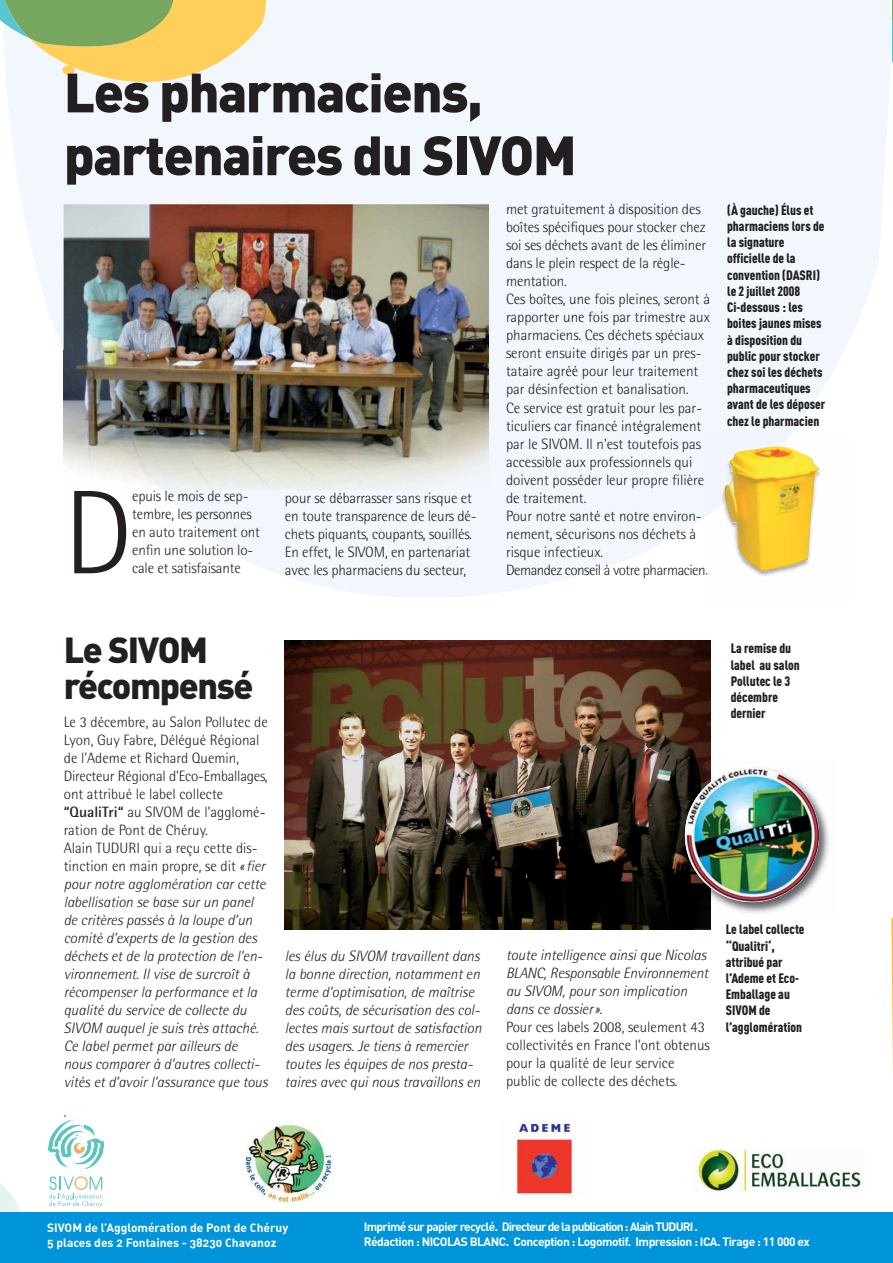
<style>
.page{position:relative;width:893px;height:1263px;background:#fff}
.page>*{position:absolute;margin:0;border:0;box-sizing:border-box;transform-origin:0 0}
.t1{font:300 119.25px "Rotis Semi Sans";color:#231f20}
.t2{font:900 54.45px/62.8px "DIN";letter-spacing:-.03em;color:#231f20}
.t3{font:900 35.85px/36px "DIN";letter-spacing:-.04em;color:#231f20}
.t4{font:300 15px/18px "Rotis Semi Sans";color:#231f20}
.t5{font:italic 300 15px/18px "Rotis Semi Sans";color:#231f20}
.t6{font:900 13.5px/16.2px "DIN Cond";color:#231f20}
.t7{font:700 12px/14.4px "DIN";letter-spacing:-.05em;color:#fff}
.t8{font:12px/14.4px "DIN Bold Alternate";color:#fff}
.s1{font-style:normal}
.s2{font-weight:700;font-style:normal}
.s3{font-style:italic}
</style>
<div class="page">
<img style="left:0;top:0;width:892px;height:641px">
<svg style="left:891px;top:918px;width:2px;height:153px"></svg>
<svg style="left:892px;top:0;width:1px;height:62px"></svg>
<svg style="left:1px;top:0;width:286px;height:101px"></svg>
<svg style="left:0;top:1115px;width:104px;height:97px"></svg>
<img style="left:694px;top:1150px;width:167px;height:41px">
<img style="left:246px;top:1124px;width:85px;height:78px">
<div style="left:0;top:1212px;width:893px;height:51px;background:#0095da"></div>
<img style="left:285px;top:641px;width:425px;height:288px">
<img style="left:677px;top:760px;width:152px;height:159px">
<img style="left:685px;top:768px;width:134px;height:134px;border-radius:50%">
<img style="left:705px;top:434px;width:146px;height:170px">
<img style="left:705px;top:434px;width:87px;height:83px">
<img style="left:723px;top:445px;width:97px;height:127px">
<img style="left:515px;top:1118px;width:61px;height:78px">
<h2 class="t2" style="left:64px;top:66px;width:514px">Les pharmaciens, partenaires du SIVOM</h2>
<h1 class="t1" style="left:64px;top:491px;width:70px">D</h1>
<p class="t4" style="left:132px;top:489px;width:130px">epuis le mois de sep&shy;tembre, les personnes en auto traitement ont enfin une solution lo&shy;cale et satisfaisante</p>
<p class="t4" style="left:285px;top:490px;width:193px">pour se débarrasser sans risque et en toute transparence de leurs dé&shy;chets piquants, coupants, souillés.<br>En effet, le SIVOM, en partenariat avec les pharmaciens du secteur,</p>
<p class="t4" style="left:506px;top:202px;width:206px">met gratuitement à disposition des boîtes spécifiques pour stocker chez soi ses déchets avant de les éliminer dans le plein respect de la régle&shy;mentation.<br>Ces boîtes, une fois pleines, seront à rapporter une fois par trimestre aux pharmaciens. Ces déchets spéciaux seront ensuite dirigés par un pres&shy;tataire agréé pour leur traitement par désinfection et banalisation.<br>Ce service est gratuit pour les par&shy;ticuliers car financé intégralement par le SIVOM. Il n'est toutefois pas accessible aux professionnels qui doivent posséder leur propre filière de traitement.<br>Pour notre santé et notre environ&shy;nement, sécurisons nos déchets à risque infectieux.<br>Demandez conseil à votre pharmacien.</p>
<p class="t6" style="left:727px;top:203px;width:100px">(À gauche) Élus et pharmaciens lors de la signature officielle de la convention (DASRI) le 2 juillet 2008<br>Ci-dessous : les boites jaunes mises à disposition du public pour stocker chez soi les déchets pharmaceutiques avant de les déposer chez le pharmacien</p>
<h3 class="t3" style="left:64px;top:635px;width:191px">Le SIVOM récompensé</h3>
<p class="t5" style="left:64px;top:714px;width:206px"><span class="s1">Le 3 décembre, au Salon Pollutec de Lyon, Guy Fabre, Délégué Régional de l'Ademe et Richard Quemin, Directeur Régional d'Eco-Emballages, ont attribué le label collecte </span><span class="s2">“QualiTri“</span> <span class="s1">au SIVOM de l’agglomé&shy;ration de Pont de Chéruy.<br>Alain TUDURI qui a reçu cette dis&shy;tinction en main propre, se dit</span> « fier pour notre agglomération car cette labellisation se base sur un panel de critères passés à la loupe d’un comité d’experts de la gestion des déchets et de la protection de l’en&shy;vironnement. Il vise de surcroît à récompenser la performance et la qualité du service de collecte du SIVOM auquel je suis très attaché.<br>Ce label permet par ailleurs de nous comparer à d’autres collecti&shy;vités et d’avoir l’assurance que tous</p>
<p class="t6" style="left:731px;top:642px;width:71px">La remise du label au salon<br>Pollutec le 3 décembre dernier</p>
<p class="t5" style="left:285px;top:948px;width:198px">les élus du SIVOM travaillent dans la bonne direction, notamment en terme d’optimisation, de maîtrise des coûts, de sécurisation des col&shy;lectes mais surtout de satisfaction des usagers. Je tiens à remercier toutes les équipes de nos presta&shy;taires avec qui nous travaillons en</p>
<p class="t4" style="left:506px;top:947px;width:205px"><span class="s3">toute intelligence ainsi que Nicolas<br>BLANC, Responsable Environnement au SIVOM, pour son implication dans ce dossier »</span>.<br>Pour ces labels 2008, seulement 43 collectivités en France l’ont obtenus pour la qualité de leur service public de collecte des déchets.</p>
<p class="t6" style="left:726px;top:923px;width:80px">Le label collecte “Qualitri‘, attribué par l’Ademe et Eco-<br>Emballage au<br>SIVOM de l’agglomération</p>
<p class="t8" style="left:47px;top:1222px;width:243px">SIVOM de l’Agglomération de Pont de Chéruy<br>5 places des 2 Fontaines - 38230 Chavanoz</p>
<p class="t7" style="left:364px;top:1221px;width:448px">Imprimé sur papier recyclé. Directeur de la publication : Alain TUDURI .<br>Rédaction : NICOLAS BLANC. Conception : Logomotif. Impression : ICA. Tirage : 11 000 ex</p>
</div>
